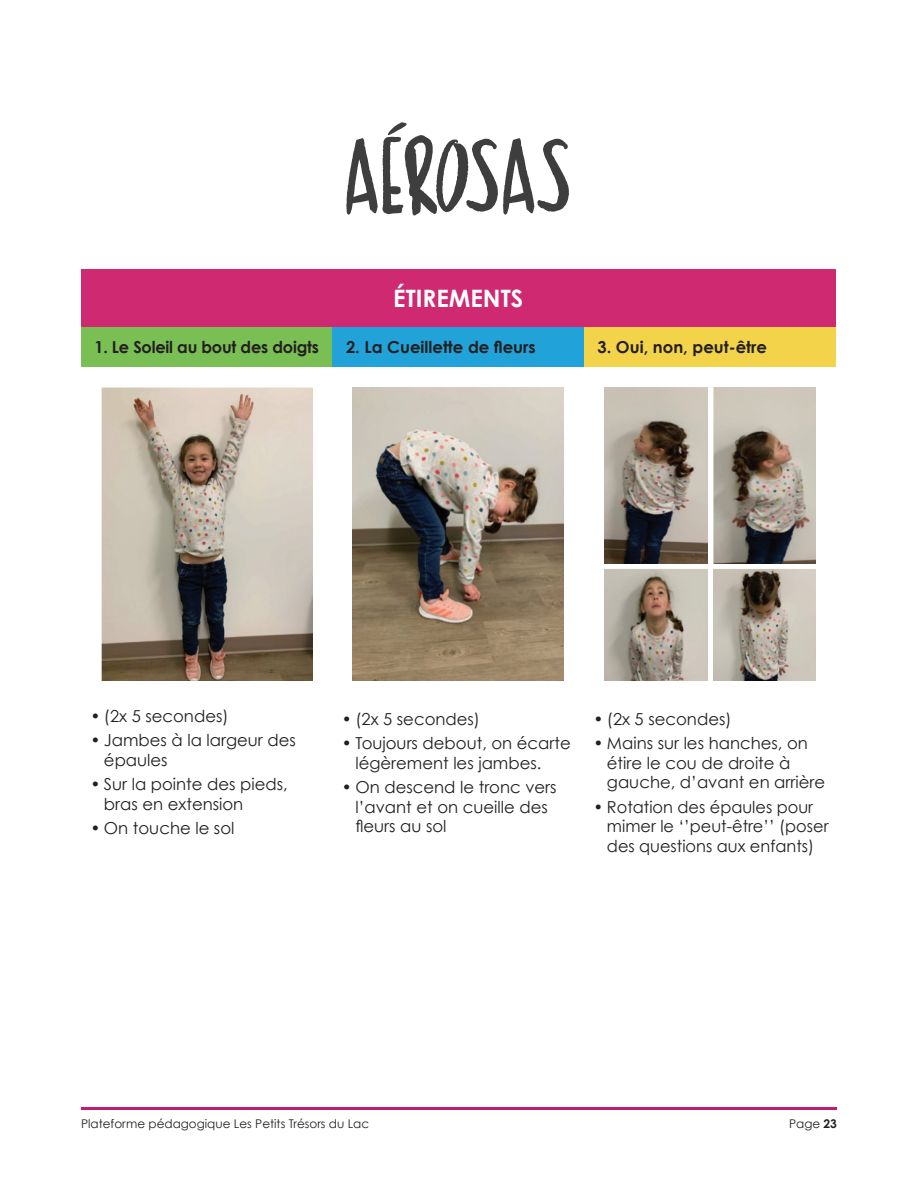
<style>
.page{position:relative;width:918px;height:1188px;background:#fff}
.page>*{position:absolute;margin:0;border:0;box-sizing:border-box;transform-origin:0 0}
.t1{font:103.5px "Pretty Many";letter-spacing:-.01em;color:#3e3e3f}
.t2{font:700 24px "Century Gothic";color:#fff}
.t3{font:16.5px/19.8px "Century Gothic";color:#231f20}
.t4{font:700 16.5px "Century Gothic";color:#231f20}
.t5{font:12px "Century Gothic";color:#231f20}
.s1{font-weight:700}
</style>
<div class="page">
<hr style="left:81px;top:1107px;width:756px;height:2px;background:#bf1d73">
<div style="left:81px;top:269px;width:755px;height:58px;background:#cf2972"></div>
<div style="left:81px;top:327px;width:252px;height:40px;background:#7abf54"></div>
<div style="left:333px;top:327px;width:251px;height:40px;background:#21a3d9"></div>
<div style="left:584px;top:327px;width:252px;height:40px;background:#f2d349"></div>
<img style="left:101px;top:387px;width:211px;height:294px">
<img style="left:353px;top:387px;width:211px;height:293px">
<img style="left:605px;top:387px;width:103px;height:176px">
<img style="left:713px;top:387px;width:103px;height:176px">
<img style="left:605px;top:569px;width:102px;height:111px">
<img style="left:713px;top:569px;width:103px;height:111px">
<h1 class="t1" style="left:344px;top:114px;width:231px">AÉROSAS</h1>
<h2 class="t2" style="left:393px;top:283px;width:132px">ÉTIREMENTS</h2>
<p class="t4" style="left:94px;top:337px;width:226px">1. Le Soleil au bout des doigts</p>
<p class="t4" style="left:346px;top:337px;width:191px">2. La Cueillette de fleurs</p>
<p class="t4" style="left:597px;top:337px;width:171px">3. Oui, non, peut-être</p>
<p class="t3" style="left:90px;top:706px;width:140px">• (2x 5 secondes)</p>
<p class="t3" style="left:104px;top:730px;width:194px;text-indent:-13px">• Jambes à la largeur des épaules</p>
<p class="t3" style="left:104px;top:774px;width:185px;text-indent:-13px">• Sur la pointe des pieds, bras en extension</p>
<p class="t3" style="left:90px;top:818px;width:146px">• On touche le sol</p>
<p class="t3" style="left:342px;top:709px;width:140px">• (2x 5 secondes)</p>
<p class="t3" style="left:355px;top:733px;width:217px;text-indent:-13px">• Toujours debout, on écarte légèrement les jambes.</p>
<p class="t3" style="left:355px;top:777px;width:203px;text-indent:-13px">• On descend le tronc vers l’avant et on cueille des fleurs au sol</p>
<p class="t3" style="left:593px;top:709px;width:140px">• (2x 5 secondes)</p>
<p class="t3" style="left:607px;top:733px;width:220px;text-indent:-13px">• Mains sur les hanches, on étire le cou de droite à gauche, d’avant en arrière</p>
<p class="t3" style="left:607px;top:796px;width:223px;text-indent:-14px">• Rotation des épaules pour mimer le ‘’peut-être’’ (poser des questions aux enfants)</p>
<p class="t5" style="left:81px;top:1116px;width:290px">Plateforme pédagogique Les Petits Trésors du Lac</p>
<p class="t5" style="left:789px;top:1116px;width:49px">Page <span class="s1">23</span></p>
</div>
